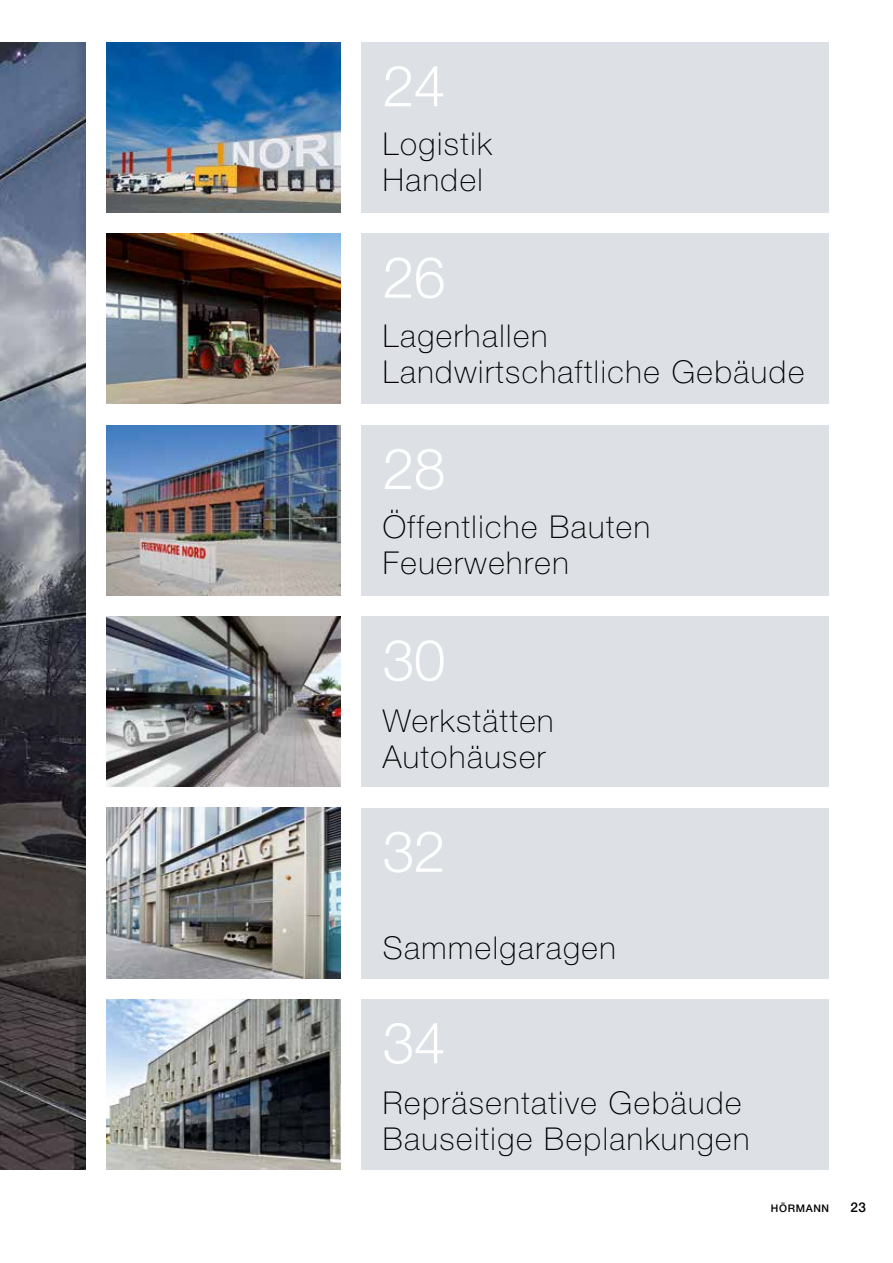
<style>
.page{position:relative;width:893px;height:1263px;background:#fff}
.page>*{position:absolute;margin:0;border:0;box-sizing:border-box;transform-origin:0 0}
.t1{font:300 57px "Hoermann Helvetica Neue";letter-spacing:-.01em;color:#fff}
.t2{font:100 31.5px/36px "Hoermann Helvetica Neue";letter-spacing:.05em;color:#000}
.t3{font:500 13.5px "Hoermann Helvetica Neue";color:#000}
.t4{font:500 10.5px "Hoermann Helvetica Neue";letter-spacing:.06em;color:#000}
</style>
<div class="page">
<img style="left:0;top:43px;width:85px;height:1126px">
<img style="left:106px;top:43px;width:234px;height:170px">
<img style="left:106px;top:234px;width:234px;height:170px">
<img style="left:106px;top:617px;width:234px;height:170px">
<img style="left:106px;top:808px;width:234px;height:170px">
<img style="left:106px;top:999px;width:234px;height:170px">
<img style="left:106px;top:425px;width:234px;height:170px">
<div style="left:361px;top:43px;width:468px;height:170px;background:#dde1e5"></div>
<div style="left:361px;top:234px;width:468px;height:170px;background:#dde1e5"></div>
<div style="left:361px;top:425px;width:468px;height:170px;background:#dde1e5"></div>
<div style="left:361px;top:617px;width:468px;height:170px;background:#dde1e5"></div>
<div style="left:361px;top:808px;width:468px;height:170px;background:#dde1e5"></div>
<div style="left:361px;top:999px;width:468px;height:170px;background:#dde1e5"></div>
<h1 class="t1" style="left:383px;top:46px;width:64px">24</h1>
<p class="t2" style="left:383px;top:124px;width:111px">Logistik<br>Handel</p>
<h1 class="t1" style="left:383px;top:237px;width:64px">26</h1>
<p class="t2" style="left:383px;top:315px;width:423px">Lagerhallen<br>Landwirtschaftliche Gebäude</p>
<h1 class="t1" style="left:383px;top:429px;width:64px">28</h1>
<p class="t2" style="left:383px;top:507px;width:269px">Öffentliche Bauten<br>Feuerwehren</p>
<h1 class="t1" style="left:383px;top:620px;width:64px">30</h1>
<p class="t2" style="left:383px;top:700px;width:172px">Werkstätten<br>Autohäuser</p>
<h1 class="t1" style="left:383px;top:811px;width:64px">32</h1>
<p class="t2" style="left:383px;top:928px;width:235px">Sammelgaragen</p>
<h1 class="t1" style="left:383px;top:1003px;width:64px">34</h1>
<p class="t2" style="left:383px;top:1083px;width:368px">Repräsentative Gebäude<br>Bauseitige Beplankungen</p>
<p class="t4" style="left:771px;top:1201px;width:60px">HÖRMANN</p>
<p class="t3" style="left:850px;top:1198px;width:17px">23</p>
</div>
